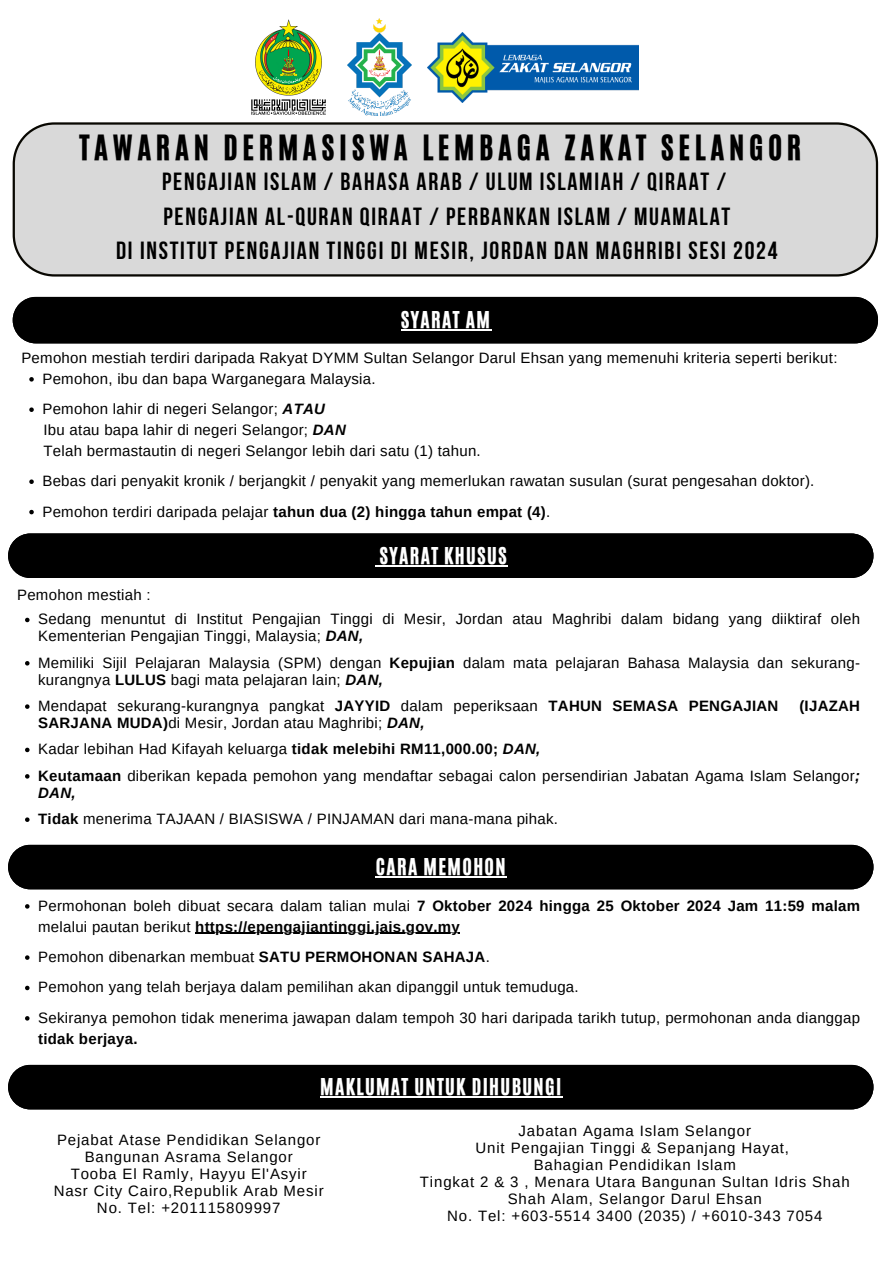
<style>
.page{position:relative;width:893px;height:1263px;background:#fff}
.page>*{position:absolute;margin:0;border:0;box-sizing:border-box;transform-origin:0 0}
.t1{font:29.25px "CA Generated";letter-spacing:.16em;color:#000}
.t2{font:700 24.75px/34.3px "Bebas Neue";letter-spacing:.07em;color:#000;text-align:center}
.t3{font:19.5px "CA Generated";letter-spacing:.07em;color:#fff}
.t4{font:15px/16.9px "Arimo";letter-spacing:.02em;color:#000}
.t5{font:15px "Arimo";letter-spacing:.055em;color:#000}
.t6{font:700 15px/20.9px "Arimo";letter-spacing:.02em;color:#000}
.s1{font-weight:700;font-style:italic}
.s2{font-weight:700}
.s3{font-weight:400}
</style>
<div class="page">
<div style="left:13px;top:122px;width:865px;height:154px;background:#d9d9d9"></div>
<div style="left:13px;top:297px;width:865px;height:46px;background:#000"></div>
<hr style="left:401px;top:329px;width:90px;height:2px;background:#fff">
<div style="left:8px;top:533px;width:865px;height:45px;background:#000"></div>
<hr style="left:379px;top:565px;width:129px;height:2px;background:#fff">
<div style="left:8px;top:845px;width:865px;height:44px;background:#000"></div>
<hr style="left:376px;top:876px;width:131px;height:2px;background:#fff">
<div style="left:8px;top:1065px;width:865px;height:44px;background:#000"></div>
<hr style="left:320px;top:1096px;width:242px;height:2px;background:#fff">
<img style="left:427px;top:32px;width:211px;height:70px">
<img style="left:347px;top:19px;width:64px;height:97px">
<img style="left:245px;top:19px;width:87px;height:104px">
<svg style="left:25px;top:618px;width:5px;height:4px"></svg>
<svg style="left:25px;top:661px;width:5px;height:4px"></svg>
<svg style="left:25px;top:704px;width:5px;height:5px"></svg>
<svg style="left:25px;top:748px;width:5px;height:4px"></svg>
<svg style="left:25px;top:774px;width:5px;height:5px"></svg>
<svg style="left:25px;top:817px;width:5px;height:5px"></svg>
<svg style="left:29px;top:377px;width:5px;height:5px"></svg>
<svg style="left:29px;top:407px;width:5px;height:5px"></svg>
<svg style="left:29px;top:479px;width:5px;height:5px"></svg>
<svg style="left:29px;top:510px;width:5px;height:4px"></svg>
<svg style="left:25px;top:904px;width:5px;height:5px"></svg>
<hr style="left:195px;top:933px;width:265px;height:1px;background:#000">
<svg style="left:25px;top:955px;width:5px;height:5px"></svg>
<svg style="left:25px;top:986px;width:5px;height:4px"></svg>
<svg style="left:25px;top:1016px;width:5px;height:4px"></svg>
<p class="t1" style="left:79px;top:127px;width:723px">TAWARAN DERMASISWA LEMBAGA ZAKAT SELANGOR</p>
<p class="t2" style="left:116px;top:167px;width:663px">PENGAJIAN ISLAM / BAHASA ARAB / ULUM ISLAMIAH / QIRAAT /<br>PENGAJIAN AL-QURAN QIRAAT / PERBANKAN ISLAM / MUAMALAT<br>DI INSTITUT PENGAJIAN TINGGI DI MESIR, JORDAN DAN MAGHRIBI SESI 2024</p>
<p class="t3" style="left:401px;top:305px;width:90px">SYARAT AM</p>
<p class="t4" style="left:21px;top:349px;width:817px">Pemohon mestiah terdiri daripada Rakyat DYMM Sultan Selangor Darul Ehsan yang memenuhi kriteria seperti berikut:</p>
<p class="t4" style="left:42px;top:370px;width:335px">Pemohon, ibu dan bapa Warganegara Malaysia.</p>
<p class="t4" style="left:42px;top:401px;width:284px">Pemohon lahir di negeri Selangor; <span class="s1">ATAU</span></p>
<p class="t4" style="left:44px;top:421px;width:304px">Ibu atau bapa lahir di negeri Selangor; <span class="s1">DAN</span></p>
<p class="t4" style="left:44px;top:442px;width:439px">Telah bermastautin di negeri Selangor lebih dari satu (1) tahun.</p>
<h2 class="t4" style="left:42px;top:473px;width:773px">Bebas dari penyakit kronik / berjangkit / penyakit yang memerlukan rawatan susulan (surat pengesahan doktor).</h2>
<p class="t4" style="left:42px;top:503px;width:509px">Pemohon terdiri daripada pelajar <span class="s2">tahun dua (2) hingga tahun empat (4)</span>.</p>
<p class="t3" style="left:379px;top:541px;width:129px">SYARAT KHUSUS</p>
<p class="t4" style="left:17px;top:586px;width:135px">Pemohon mestiah :</p>
<p class="t4" style="left:38px;top:611px;width:823px">Sedang menuntut di Institut Pengajian Tinggi di Mesir, Jordan atau Maghribi dalam bidang yang diiktiraf oleh<br>Kementerian Pengajian Tinggi, Malaysia; <span class="s1">DAN,</span></p>
<p class="t4" style="left:38px;top:654px;width:823px">Memiliki Sijil Pelajaran Malaysia (SPM) dengan <span class="s2">Kepujian</span> dalam mata pelajaran Bahasa Malaysia dan sekurang&shy;kurangnya <span class="s2">LULUS</span> bagi mata pelajaran lain; <span class="s1">DAN,</span></p>
<p class="t4" style="left:38px;top:697px;width:742px">Mendapat sekurang-kurangnya pangkat <span class="s2">JAYYID</span> dalam peperiksaan <span class="s2">TAHUN SEMASA PENGAJIAN</span></p>
<p class="t6" style="left:799px;top:695px;width:62px">(IJAZAH</p>
<p class="t4" style="left:38px;top:714px;width:388px"><span class="s2">SARJANA MUDA)</span>di Mesir, Jordan atau Maghribi; <span class="s1">DAN,</span></p>
<h2 class="t4" style="left:38px;top:741px;width:504px">Kadar lebihan Had Kifayah keluarga <span class="s2">tidak melebihi RM11,000.00;</span> <span class="s1">DAN,</span></h2>
<p class="t4" style="left:38px;top:767px;width:823px"><span class="s2">Keutamaan</span> diberikan kepada pemohon yang mendaftar sebagai calon persendirian Jabatan Agama Islam Selangor<span class="s1">;<br>DAN,</span></p>
<p class="t4" style="left:38px;top:810px;width:521px"><span class="s2">Tidak</span> menerima TAJAAN / BIASISWA / PINJAMAN dari mana-mana pihak.</p>
<h1 class="t3" style="left:376px;top:853px;width:131px">CARA MEMOHON</h1>
<p class="t6" style="left:38px;top:895px;width:823px"><span class="s3">Permohonan boleh dibuat secara dalam talian mulai</span> 7 Oktober 2024 hingga 25 Oktober 2024 Jam 11:59 malam <span class="s3">melalui pautan berikut</span> https://epengajiantinggi.jais.gov.my</p>
<p class="t4" style="left:38px;top:948px;width:453px">Pemohon dibenarkan membuat <span class="s2">SATU PERMOHONAN SAHAJA</span>.</p>
<p class="t4" style="left:38px;top:979px;width:542px">Pemohon yang telah berjaya dalam pemilihan akan dipanggil untuk temuduga.</p>
<h2 class="t4" style="left:38px;top:1007px;width:823px;line-height:20.9px">Sekiranya pemohon tidak menerima jawapan dalam tempoh 30 hari daripada tarikh tutup, permohonan anda dianggap <span class="s2">tidak berjaya.</span></h2>
<h2 class="t3" style="left:320px;top:1073px;width:242px">MAKLUMAT UNTUK DIHUBUNGI</h2>
<p class="t5" style="left:57px;top:1131px;width:265px">Pejabat Atase Pendidikan Selangor</p>
<p class="t5" style="left:85px;top:1148px;width:210px">Bangunan Asrama Selangor</p>
<p class="t5" style="left:71px;top:1165px;width:237px">Tooba El Ramly, Hayyu El'Asyir</p>
<p class="t5" style="left:54px;top:1182px;width:271px">Nasr City Cairo,Republik Arab Mesir</p>
<p class="t5" style="left:97px;top:1199px;width:185px">No. Tel: +201115809997</p>
<p class="t5" style="left:518px;top:1122px;width:234px">Jabatan Agama Islam Selangor</p>
<p class="t5" style="left:475px;top:1139px;width:315px">Unit Pengajian Tinggi &amp; Sepanjang Hayat,</p>
<p class="t5" style="left:533px;top:1156px;width:204px">Bahagian Pendidikan Islam</p>
<p class="t5" style="left:420px;top:1173px;width:431px">Tingkat 2 &amp; 3 , Menara Utara Bangunan Sultan Idris Shah</p>
<p class="t5" style="left:508px;top:1190px;width:256px">Shah Alam, Selangor Darul Ehsan</p>
<p class="t5" style="left:447px;top:1207px;width:377px">No. Tel: +603-5514 3400 (2035) / +6010-343 7054</p>
</div>
